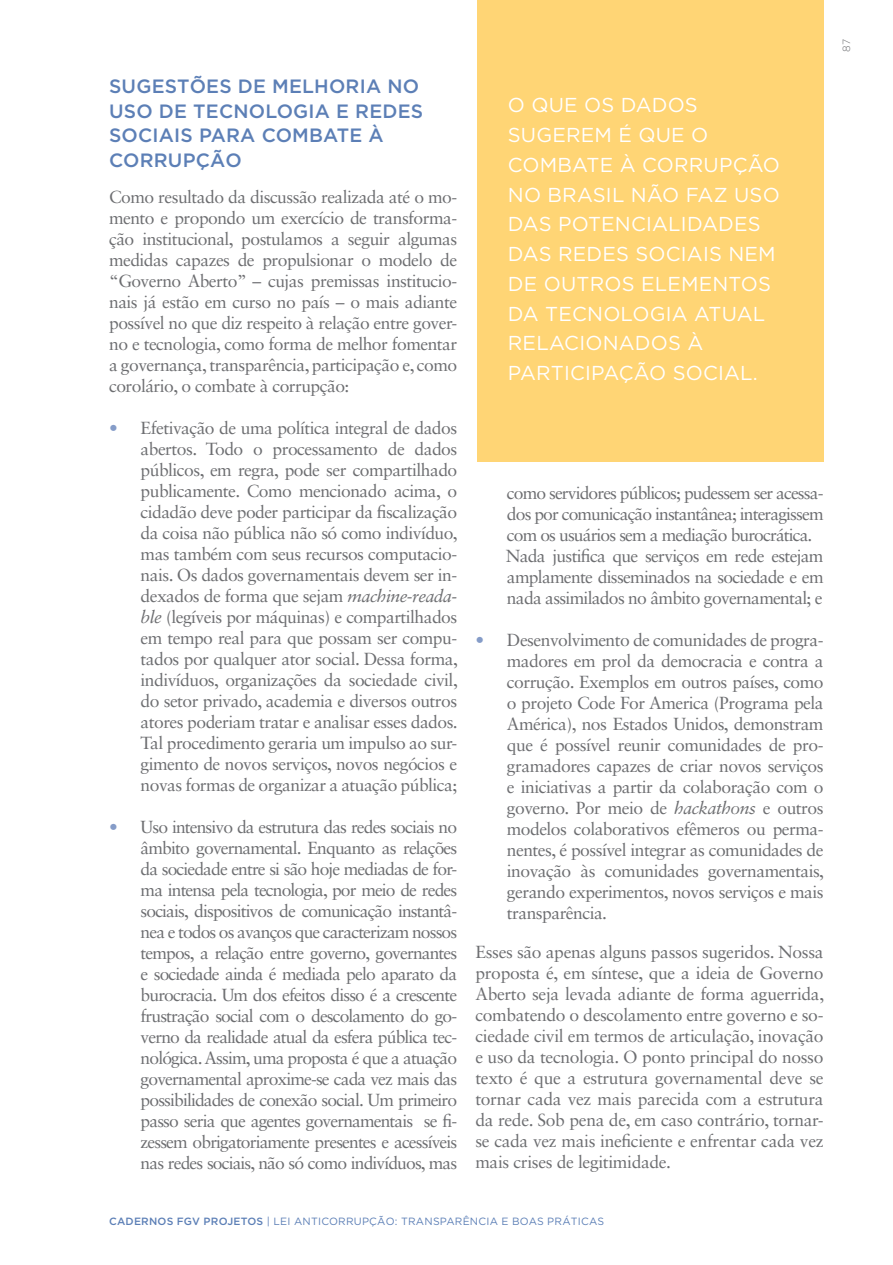
<style>
.page{position:relative;width:893px;height:1265px;background:#fff}
.page>*{position:absolute;margin:0;border:0;box-sizing:border-box;transform-origin:0 0}
.t1{font:20.12px/29.8px "Gotham";letter-spacing:.01em;color:#fff}
.t2{font:500 19.25px "Gotham";letter-spacing:.01em;color:#5c7fb6}
.t3{font:17.5px/21px "Sabon LT Std";letter-spacing:-.04em;color:#6d6e71;text-align:justify}
.t4{font:10.5px "Gotham";letter-spacing:.02em;color:#5c7fb6}
.t5{font:300 10.5px "Gotham";color:#6d6e71}
.s1{color:#859cc8}
.s2{font-style:italic}
.s3{font-weight:500}
</style>
<div class="page">
<div style="left:477px;top:0;width:346px;height:461px;background:#ffd575"></div>
<p class="t2" style="left:109px;top:76px;width:27px">SUGEST</p>
<p class="t2" style="left:190px;top:76px;width:97px">ÕESDEMELHORIA</p>
<p class="t2" style="left:387px;top:76px;width:16px">NO</p>
<p class="t2" style="left:109px;top:100px;width:15px">USO</p>
<p class="t2" style="left:159px;top:100px;width:49px">DE TECNOLOGIA</p>
<p class="t2" style="left:336px;top:100px;width:34px">E REDES</p>
<p class="t2" style="left:109px;top:125px;width:13px">SOCIAIS</p>
<p class="t2" style="left:199px;top:125px;width:15px">PARA</p>
<p class="t2" style="left:262px;top:125px;width:16px">COMBATE</p>
<p class="t2" style="left:369px;top:125px;width:17px">À</p>
<p class="t2" style="left:109px;top:149px;width:16px">CORRUP</p>
<p class="t2" style="left:196px;top:149px;width:44px">ÇÃO</p>
<p class="t3" style="left:109px;top:186px;width:350px">Como resultado da discussão realizada até o mo&shy;mento e propondo um exercício de transforma&shy;ção institucional, postulamos a seguir algumas medidas capazes de propulsionar o modelo de “Governo Aberto” – cujas premissas institucio&shy;nais já estão em curso no país – o mais adiante possível no que diz respeito à relação entre gover&shy;no e tecnologia, como forma de melhor fomentar a governança, transparência, participação e, como corolário, o combate à corrupção:</p>
<p class="t3" style="left:141px;top:417px;width:319px;text-indent:-31px"><span class="s1">•</span> Efetivação de uma política integral de dados abertos. Todo o processamento de dados públicos, em regra, pode ser compartilhado publicamente. Como mencionado acima, o cidadão deve poder participar da fiscalização da coisa não pública não só como indivíduo, mas também com seus recursos computacio&shy;nais. Os dados governamentais devem ser in&shy;dexados de forma que sejam <span class="s2">machine-reada&shy;ble</span> (legíveis por máquinas) e compartilhados em tempo real para que possam ser compu&shy;tados por qualquer ator social. Dessa forma, indivíduos, organizações da sociedade civil, do setor privado, academia e diversos outros atores poderiam tratar e analisar esses dados.<br>Tal procedimento geraria um impulso ao sur&shy;gimento de novos serviços, novos negócios e novas formas de organizar a atuação pública;</p>
<p class="t3" style="left:141px;top:816px;width:318px;text-indent:-32px"><span class="s1">•</span> Uso intensivo da estrutura das redes sociais no âmbito governamental. Enquanto as relações da sociedade entre si são hoje mediadas de for&shy;ma intensa pela tecnologia, por meio de redes sociais, dispositivos de comunicação instantâ&shy;nea e todos os avanços que caracterizam nossos tempos, a relação entre governo, governantes e sociedade ainda é mediada pelo aparato da burocracia. Um dos efeitos disso é a crescente frustração social com o descolamento do go&shy;verno da realidade atual da esfera pública tec&shy;nológica. Assim, uma proposta é que a atuação governamental aproxime-se cada vez mais das possibilidades de conexão social. Um primeiro passo seria que agentes governamentais se fi&shy;zessem obrigatoriamente presentes e acessíveis nas redes sociais, não só como indivíduos, mas</p>
<p class="t1" style="left:508px;top:90px;width:274px">O QUE OS DADOS<br>SUGEREM É QUE O<br>COMBATE À CORRUPÇÃO<br>NO BRASIL NÃO FAZ USO<br>DAS POTENCIALIDADES<br>DAS REDES SOCIAIS NEM<br>DE OUTROS ELEMENTOS<br>DA TECNOLOGIA ATUAL<br>RELACIONADOS À<br>PARTICIPAÇÃO SOCIAL.</p>
<p class="t3" style="left:506px;top:483px;width:319px;text-align:left">como servidores públicos; pudessem ser acessa&shy;dos por comunicação instantânea; interagissem com os usuários sem a mediação burocrática.<br>Nada justifica que serviços em rede estejam amplamente disseminados na sociedade e em nada assimilados no âmbito governamental; e</p>
<p class="t3" style="left:507px;top:630px;width:319px;text-indent:-32px"><span class="s1">•</span> Desenvolvimento de comunidades de progra&shy;madores em prol da democracia e contra a corrução. Exemplos em outros países, como o projeto Code For America (Programa pela América), nos Estados Unidos, demonstram que é possível reunir comunidades de pro&shy;gramadores capazes de criar novos serviços e iniciativas a partir da colaboração com o governo. Por meio de <span class="s2">hackathons</span> e outros modelos colaborativos efêmeros ou perma&shy;nentes, é possível integrar as comunidades de inovação às comunidades governamentais, gerando experimentos, novos serviços e mais transparência.</p>
<p class="t3" style="left:475px;top:941px;width:350px">Esses são apenas alguns passos sugeridos. Nossa proposta é, em síntese, que a ideia de Governo Aberto seja levada adiante de forma aguerrida, combatendo o descolamento entre governo e so&shy;ciedade civil em termos de articulação, inovação e uso da tecnologia. O ponto principal do nosso texto é que a estrutura governamental deve se tornar cada vez mais parecida com a estrutura da rede. Sob pena de, em caso contrário, tornar&shy;se cada vez mais ineficiente e enfrentar cada vez mais crises de legitimidade.</p>
<p class="t4" style="left:109px;top:1216px;width:301px"><span class="s3">CADERNOS FGV PROJETOS</span> | LEI ANTICORRUPÇÃO: TRAN</p>
<p class="t4" style="left:433px;top:1216px;width:15px">SPAR</p>
<p class="t4" style="left:463px;top:1216px;width:15px">ÊNCIA</p>
<p class="t4" style="left:502px;top:1216px;width:77px">E BOAS PRÁTICA</p>
<p class="t4" style="left:597px;top:1216px;width:8px">S</p>
<p class="t5" style="left:841px;top:52px;width:14px;rotate:-90deg">87</p>
</div>
